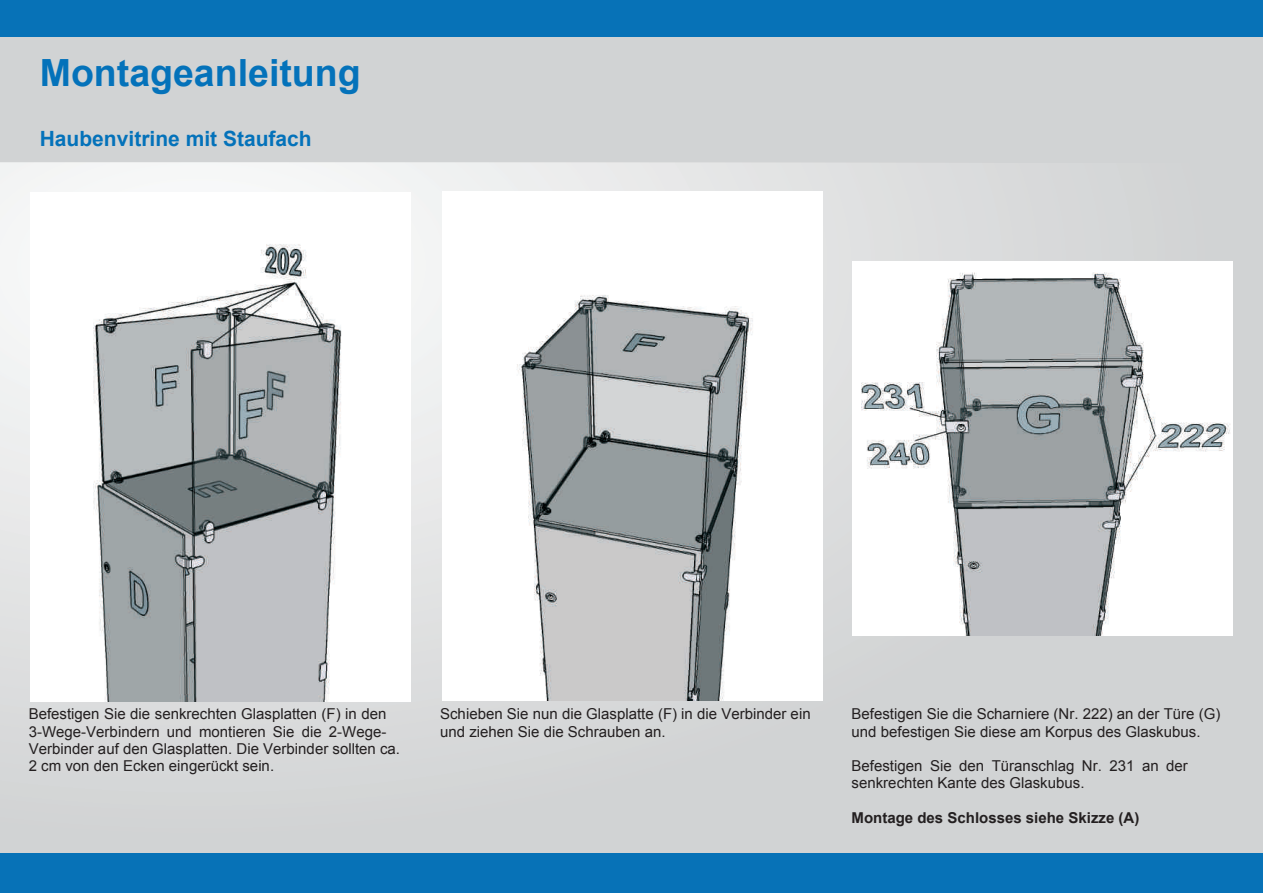
<style>
.page{position:relative;width:1263px;height:893px;background:#fff}
.page>*{position:absolute;margin:0;border:0;box-sizing:border-box;transform-origin:0 0}
.t1{font:700 37.5px "Arial";color:#0472ba}
.t2{font:700 21px "Arial";color:#0472ba}
.t3{font:15px/17.2px "Arial";color:#231f20}
.t4{font:700 15px "Arial";color:#231f20}
</style>
<div class="page">
<div style="left:0;top:0;width:1263px;height:39px;background:#0772b7"></div>
<div style="left:0;top:37px;width:1263px;height:129px;background:#d1d3d4"></div>
<div style="left:0;top:163px;width:1263px;height:694px;background:#d1d3d4"></div>
<div style="left:0;top:163px;width:446px;height:242px;background:#f1f3f3"></div>
<div style="left:0;top:163px;width:426px;height:230px;background:#f3f3f3"></div>
<div style="left:0;top:163px;width:402px;height:217px;background:#f4f5f4"></div>
<div style="left:17px;top:163px;width:365px;height:206px;background:#f4f5f6"></div>
<div style="left:21px;top:165px;width:357px;height:201px;background:#f5f6f6"></div>
<div style="left:48px;top:180px;width:303px;height:12px;background:#f6f7f7"></div>
<div style="left:0;top:853px;width:1263px;height:40px;background:#0772b7"></div>
<img style="left:30px;top:192px;width:380px;height:509px">
<img style="left:442px;top:191px;width:380px;height:510px">
<img style="left:852px;top:261px;width:380px;height:374px">
<h1 class="t1" style="left:40px;top:59px;width:322px">Montageanleitung</h1>
<h2 class="t2" style="left:40px;top:131px;width:273px">Haubenvitrine mit Staufach</h2>
<p class="t3" style="left:29px;top:707px;width:373px">Befestigen Sie die senkrechten Glasplatten (F) in den 3-Wege-Verbindern und montieren Sie die 2-Wege-Verbinder auf den Glasplatten. Die Verbinder sollten ca.<br>2 cm von den Ecken eingerückt sein.</p>
<p class="t3" style="left:440px;top:707px;width:372px">Schieben Sie nun die Glasplatte (F) in die Verbinder ein und ziehen Sie die Schrauben an.</p>
<p class="t3" style="left:851px;top:707px;width:370px">Befestigen Sie die Scharniere (Nr. 222) an der Türe (G) und befestigen Sie diese am Korpus des Glaskubus.</p>
<p class="t3" style="left:851px;top:758px;width:338px">Befestigen Sie den Türanschlag Nr. 231 an der senkrechten Kante des Glaskubus.</p>
<p class="t4" style="left:851px;top:812px;width:289px">Montage des Schlosses siehe Skizze (A)</p>
</div>
